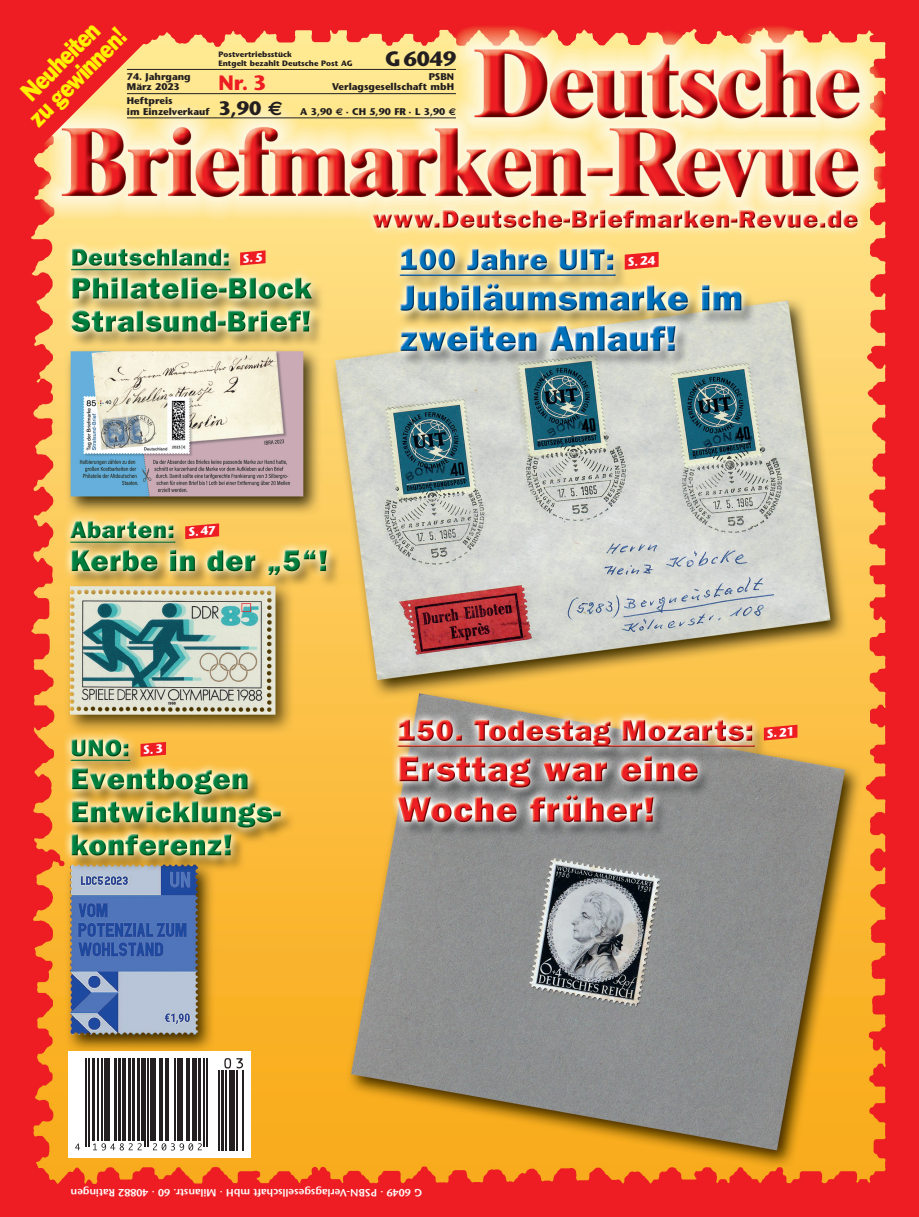
<style>
.page{position:relative;width:919px;height:1217px;background:#fff}
.page>*{position:absolute;margin:0;border:0;box-sizing:border-box;transform-origin:0 0}
.t1{font:25.95px/23.2px "Fra Wid";color:#fff101;text-align:center;scale:.72 1}
.t2{font:700 20.7px "Stone Sans";color:#231f20}
.t3{font:700 20.7px "Stone Sans";color:#ee1d23}
.t4{font:700 12px "Stone Sans";color:#fff}
.t5{font:600 10.5px "Stone Sans";color:#fff}
.t6{font:700 9.75px/10.4px "Stone Sans";color:#231f20}
.t7{font:700 7.8px/9px "Stone Sans";color:#231f20}
.s1{font-size:19.5px}
.s2{font-family:"Euro Sans";font-size:19.5px}
.s3{font-family:"Euro Sans"}
</style>
<div class="page">
<img style="left:0;top:1px;width:918px;height:1215px">
<svg style="left:68px;top:1050px;width:183px;height:107px"></svg>
<hr style="left:86px;top:1057px;width:1px;height:89px;background:#231f20">
<hr style="left:88px;top:1057px;width:2px;height:89px;background:#231f20">
<svg style="left:75px;top:1143px;width:5px;height:6px"></svg>
<hr style="left:92px;top:1057px;width:3px;height:82px;background:#231f20">
<hr style="left:97px;top:1057px;width:2px;height:82px;background:#231f20">
<hr style="left:101px;top:1057px;width:1px;height:82px;background:#231f20">
<hr style="left:104px;top:1057px;width:3px;height:82px;background:#231f20">
<hr style="left:109px;top:1057px;width:1px;height:82px;background:#231f20">
<hr style="left:114px;top:1057px;width:2px;height:82px;background:#231f20">
<hr style="left:118px;top:1057px;width:2px;height:82px;background:#231f20">
<hr style="left:122px;top:1057px;width:3px;height:82px;background:#231f20">
<hr style="left:128px;top:1057px;width:3px;height:82px;background:#231f20">
<hr style="left:132px;top:1057px;width:2px;height:82px;background:#231f20">
<hr style="left:137px;top:1057px;width:2px;height:82px;background:#231f20">
<hr style="left:141px;top:1057px;width:2px;height:82px;background:#231f20">
<svg style="left:93px;top:1142px;width:49px;height:8px"></svg>
<hr style="left:145px;top:1057px;width:1px;height:89px;background:#231f20">
<hr style="left:147px;top:1057px;width:1px;height:89px;background:#231f20">
<hr style="left:150px;top:1057px;width:2px;height:82px;background:#231f20">
<hr style="left:154px;top:1057px;width:2px;height:82px;background:#231f20">
<hr style="left:159px;top:1057px;width:3px;height:82px;background:#231f20">
<hr style="left:165px;top:1057px;width:1px;height:82px;background:#231f20">
<hr style="left:168px;top:1057px;width:1px;height:82px;background:#231f20">
<hr style="left:174px;top:1057px;width:1px;height:82px;background:#231f20">
<hr style="left:177px;top:1057px;width:3px;height:82px;background:#231f20">
<hr style="left:182px;top:1057px;width:1px;height:82px;background:#231f20">
<svg style="left:185px;top:1057px;width:4px;height:82px"></svg>
<hr style="left:192px;top:1057px;width:1px;height:82px;background:#231f20">
<hr style="left:194px;top:1057px;width:3px;height:82px;background:#231f20">
<hr style="left:198px;top:1057px;width:3px;height:82px;background:#231f20">
<svg style="left:153px;top:1142px;width:49px;height:8px"></svg>
<hr style="left:203px;top:1057px;width:2px;height:89px;background:#231f20">
<hr style="left:206px;top:1057px;width:1px;height:89px;background:#231f20">
<svg style="left:224px;top:1057px;width:19px;height:11px"></svg>
<hr style="left:218px;top:1069px;width:2px;height:81px;background:#231f20">
<hr style="left:221px;top:1069px;width:3px;height:81px;background:#231f20">
<hr style="left:225px;top:1069px;width:1px;height:81px;background:#231f20">
<hr style="left:229px;top:1069px;width:3px;height:81px;background:#231f20">
<hr style="left:234px;top:1069px;width:1px;height:81px;background:#231f20">
<hr style="left:236px;top:1069px;width:1px;height:81px;background:#231f20">
<hr style="left:242px;top:1069px;width:2px;height:81px;background:#231f20">
<svg style="left:13px;top:0;width:174px;height:175px;background:#f06953"></svg>
<hr style="left:127px;top:69px;width:329px;height:1px;background:#231f20">
<hr style="left:127px;top:93px;width:329px;height:1px;background:#231f20">
<hr style="left:127px;top:117px;width:329px;height:1px;background:#231f20">
<svg style="left:763px;top:724px;width:34px;height:16px"></svg>
<svg style="left:185px;top:523px;width:34px;height:16px"></svg>
<svg style="left:624px;top:252px;width:34px;height:18px"></svg>
<svg style="left:140px;top:741px;width:26px;height:15px"></svg>
<svg style="left:240px;top:250px;width:25px;height:15px"></svg>
<h1 class="t1" style="left:8px;top:96px;width:176px;rotate:-45deg">Neuheiten zu gewinnen!</h1>
<p class="t7" style="left:218px;top:49px;width:136px">Postvertriebsstück<br>Entgelt bezahlt Deutsche Post AG</p>
<h2 class="t2" style="left:385px;top:45px;width:73px">G 6049</h2>
<p class="t6" style="left:127px;top:71px;width:65px">74. Jahrgang</p>
<p class="t6" style="left:428px;top:71px;width:27px">PSBN</p>
<p class="t6" style="left:127px;top:81px;width:54px">März 2023</p>
<h2 class="t3" style="left:218px;top:70px;width:49px">Nr. 3</h2>
<p class="t6" style="left:332px;top:81px;width:123px">Verlagsgesellschaft mbH</p>
<p class="t6" style="left:127px;top:95px;width:330px">Heftpreis<br>im Einzelverkauf <span class="s1">3,90</span> <span class="s2">€</span> A 3,90 <span class="s3">€</span> · CH 5,90 FR · L 3,90 <span class="s3">€</span></p>
<p class="t4" style="left:187px;top:524px;width:29px;rotate:-5deg">S. 47</p>
<p class="t4" style="left:627px;top:254px;width:29px;rotate:-5deg">S. 24</p>
<p class="t4" style="left:765px;top:725px;width:29px;rotate:-5deg">S. 21</p>
<p class="t5" style="left:422px;top:1198px;width:353px;rotate:-180deg">G 6049 · PSBN-Verlagsgesellschaft mbH · Milanstr. 60 · 40882 Ratingen</p>
</div>
